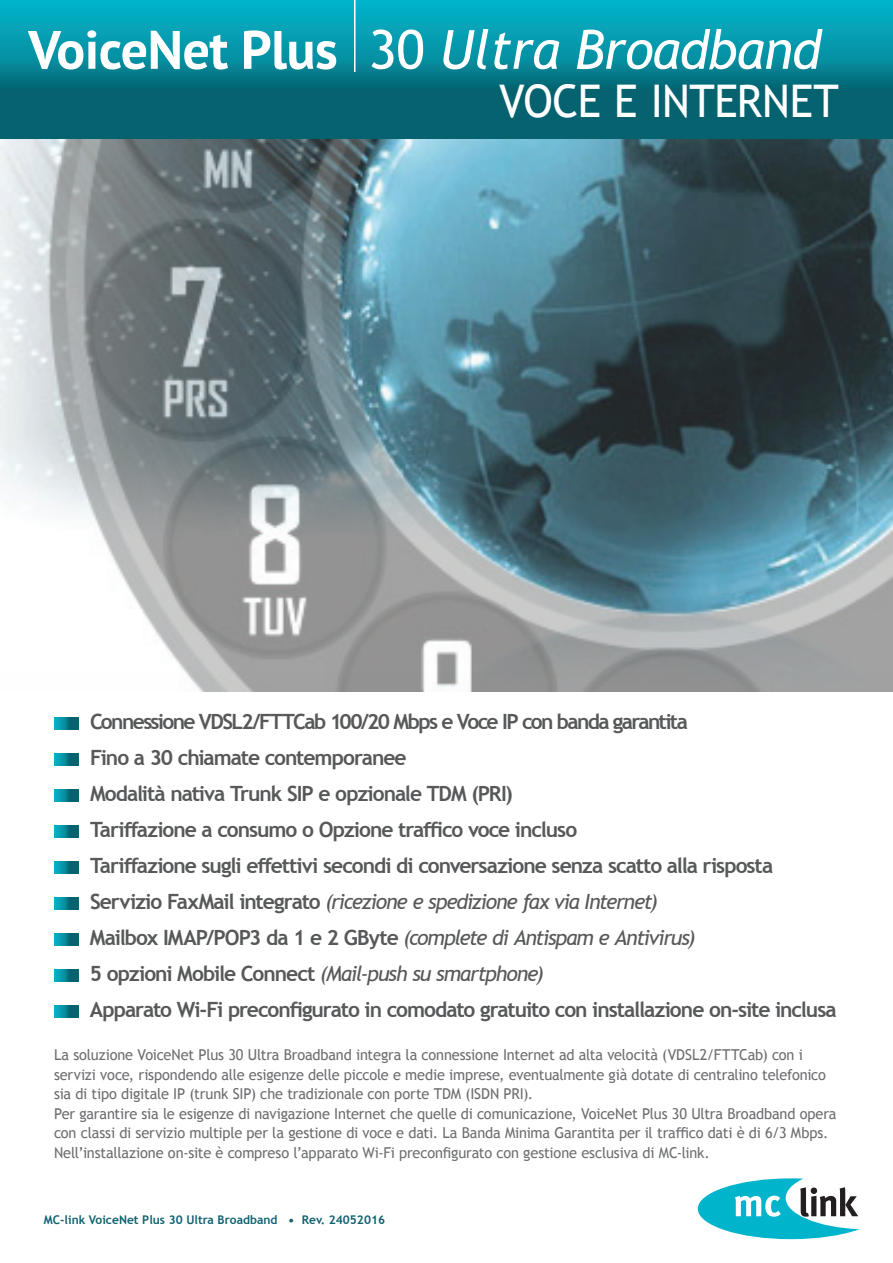
<style>
.page{position:relative;width:893px;height:1263px;background:#fff}
.page>*{position:absolute;margin:0;border:0;box-sizing:border-box;transform-origin:0 0}
.t1{font:italic 54px "Trebuchet MS";letter-spacing:-.01em;color:#fff}
.t2{font:45px "Trebuchet MS";letter-spacing:-.01em;color:#fff}
.t3{font:700 21px/36px "Trebuchet MS";letter-spacing:-.05em;color:#57585a}
.t4{font:15px/19.5px "Trebuchet MS";letter-spacing:-.01em;color:#6c6d70}
.t5{font:700 12px "Trebuchet MS";color:#116170}
.s1{font-family:"PT Sans";font-weight:700;font-style:normal}
.s2{font-style:normal}
.s3{font-weight:400;font-style:italic}
.s4{color:#6d6f71}
</style>
<div class="page">
<img style="left:0;top:139px;width:893px;height:553px">
<svg style="left:0;top:0;width:893px;height:139px;background:#058293"></svg>
<svg style="left:698px;top:1178px;width:161px;height:61px"></svg>
<hr style="left:354px;top:0;width:2px;height:72px;background:#fff">
<svg style="left:54px;top:753px;width:24px;height:12px"></svg>
<svg style="left:54px;top:789px;width:24px;height:12px"></svg>
<svg style="left:54px;top:825px;width:24px;height:12px"></svg>
<svg style="left:54px;top:861px;width:24px;height:12px"></svg>
<svg style="left:54px;top:897px;width:24px;height:12px"></svg>
<svg style="left:54px;top:933px;width:24px;height:12px"></svg>
<svg style="left:54px;top:969px;width:24px;height:12px"></svg>
<svg style="left:54px;top:1005px;width:24px;height:12px"></svg>
<svg style="left:54px;top:717px;width:24px;height:12px"></svg>
<h1 class="t1" style="left:28px;top:17px;width:794px"><span class="s1">VoiceNet Plus</span> <span class="s2">30</span> Ultra Broadband</h1>
<h2 class="t2" style="left:499px;top:73px;width:341px">VOCE E INTERNET</h2>
<p class="t3" style="left:90px;top:703px;width:748px">Connessione VDSL2/FTTCab 100/20 Mbps e Voce IP con banda garantita<br>Fino a 30 chiamate contemporanee<br>Modalità nativa Trunk SIP e opzionale TDM (PRI)<br>Tariffazione a consumo o Opzione traffico voce incluso<br>Tariffazione sugli effettivi secondi di conversazione senza scatto alla risposta Servizio FaxMail integrato <span class="s3">(ricezione e spedizione fax via Internet)<br></span>Mailbox IMAP/POP3 da 1 e 2 GByte <span class="s3">(complete di Antispam e Antivirus)<br></span>5 opzioni Mobile Connect <span class="s3">(Mail-push su smartphone)<br></span>Apparato Wi-Fi preconfigurato in comodato gratuito con installazione on-site inclusa</p>
<p class="t4" style="left:54px;top:1045px;width:784px">La soluzione VoiceNet Plus 30 Ultra Broadband integra la connessione Internet ad alta velocità (VDSL2/FTTCab) con i servizi voce, rispondendo alle esigenze delle piccole e medie imprese, eventualmente già dotate di centralino telefonico sia di tipo digitale IP (trunk SIP) che tradizionale con porte TDM (ISDN PRI).<br>Per garantire sia le esigenze di navigazione Internet che quelle di comunicazione, VoiceNet Plus 30 Ultra Broadband opera con classi di servizio multiple per la gestione di voce e dati. La Banda Minima Garantita per il traffico dati è di 6/3 Mbps<span class="s4">.<br></span>Nell’installazione on-site è compreso <span class="s4">l’apparato Wi-Fi preconfigurato con gestione esclusiva di MC-link.</span></p>
<p class="t5" style="left:44px;top:1212px;width:343px">MC-link VoiceNet Plus 30 Ultra Broadband • Rev. 24052016</p>
</div>
